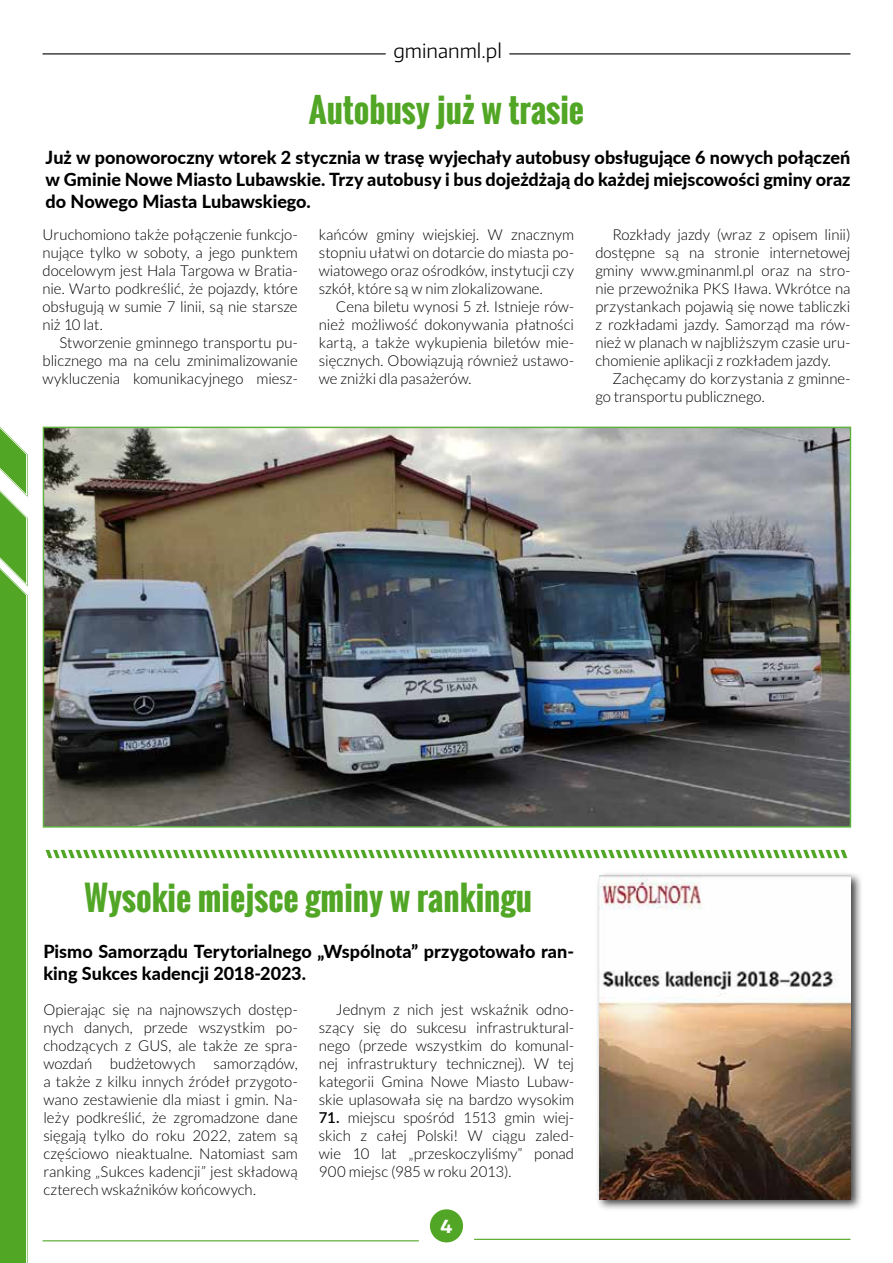
<style>
.page{position:relative;width:893px;height:1263px;background:#fff}
.page>*{position:absolute;margin:0;border:0;box-sizing:border-box;transform-origin:0 0}
.t1{font:700 33px "Oswald";color:#52a625}
.t2{font:300 19.5px "Encode Sans";color:#000}
.t3{font:800 18px/21.6px "Lato";color:#000;text-align:justify}
.t4{font:700 18px "Encode Sans";color:#fff}
.t5{font:300 15px/18px "Lato";letter-spacing:-.005em;color:#000;text-align:justify}
.s1{font-weight:600}
</style>
<div class="page">
<hr style="left:43px;top:53px;width:343px;height:1px;background:#000">
<hr style="left:509px;top:53px;width:341px;height:1px;background:#000">
<svg style="left:0;top:427px;width:28px;height:836px;background:#63ae3b"></svg>
<svg style="left:46px;top:850px;width:801px;height:8px"></svg>
<img style="left:46px;top:430px;width:802px;height:395px">
<div style="left:43px;top:427px;width:808px;height:401px;border:2px solid #5fb03e"></div>
<div style="left:596px;top:871px;width:267px;height:341px;background:#000;opacity:.75"></div>
<img style="left:600px;top:875px;width:251px;height:324px">
<div style="left:430px;top:1209px;width:33px;height:33px;background:#52a625;border-radius:50%"></div>
<hr style="left:43px;top:1240px;width:376px;height:1px;background:#52a625">
<hr style="left:474px;top:1239px;width:376px;height:1px;background:#52a625">
<h2 class="t2" style="left:393px;top:38px;width:110px">gminanml.pl</h2>
<h1 class="t1" style="left:309px;top:86px;width:277px">Autobusy już w trasie</h1>
<p class="t3" style="left:46px;top:146px;width:806px">Już w ponoworoczny wtorek 2 stycznia w trasę wyjechały autobusy obsługujące 6 nowych połączeń w Gminie Nowe Miasto Lubawskie. Trzy autobusy i bus dojeżdżają do każdej miejscowości gminy oraz do Nowego Miasta Lubawskiego.</p>
<p class="t5" style="left:43px;top:226px;width:257px">Uruchomiono także połączenie funkcjo&shy;nujące tylko w soboty, a jego punktem docelowym jest Hala Targowa w Bratia&shy;nie. Warto podkreślić, że pojazdy, które obsługują w sumie 7 linii, są nie starsze niż 10 lat.</p>
<p class="t5" style="left:43px;top:334px;width:257px;text-indent:17px">Stworzenie gminnego transportu pu&shy;blicznego ma na celu zminimalizowanie wykluczenia komunikacyjnego miesz-</p>
<p class="t5" style="left:319px;top:226px;width:257px">kańców gminy wiejskiej. W znacznym stopniu ułatwi on dotarcie do miasta po&shy;wiatowego oraz ośrodków, instytucji czy szkół, które są w nim zlokalizowane.</p>
<p class="t5" style="left:319px;top:298px;width:257px;text-indent:17px">Cena biletu wynosi 5 zł. Istnieje rów&shy;nież możliwość dokonywania płatności kartą, a także wykupienia biletów mie&shy;sięcznych. Obowiązują również ustawo&shy;we zniżki dla pasażerów.</p>
<p class="t5" style="left:595px;top:226px;width:257px;text-indent:17px">Rozkłady jazdy (wraz z opisem linii) dostępne są na stronie internetowej gminy www.gminanml.pl oraz na stro&shy;nie przewoźnika PKS Iława. Wkrótce na przystankach pojawią się nowe tabliczki z rozkładami jazdy. Samorząd ma rów&shy;nież w planach w najbliższym czasie uru&shy;chomienie aplikacji z rozkładem jazdy.</p>
<p class="t5" style="left:595px;top:370px;width:257px;text-indent:17px">Zachęcamy do korzystania z gminne&shy;go transportu publicznego.</p>
<h1 class="t1" style="left:84px;top:873px;width:449px">Wysokie miejsce gminy w rankingu</h1>
<p class="t3" style="left:43px;top:940px;width:532px">Pismo Samorządu Terytorialnego „Wspólnota” przygotowało ran&shy;king Sukces kadencji 2018-2023.</p>
<p class="t5" style="left:43px;top:1001px;width:256px">Opierając się na najnowszych dostęp&shy;nych danych, przede wszystkim po&shy;chodzących z GUS, ale także ze spra&shy;wozdań budżetowych samorządów, a także z kilku innych źródeł przygoto&shy;wano zestawienie dla miast i gmin. Na&shy;leży podkreślić, że zgromadzone dane sięgają tylko do roku 2022, zatem są częściowo nieaktualne. Natomiast sam ranking „Sukces kadencji” jest składową czterech wskaźników końcowych.</p>
<p class="t5" style="left:319px;top:1001px;width:257px;text-indent:17px">Jednym z nich jest wskaźnik odno&shy;szący się do sukcesu infrastruktural&shy;nego (przede wszystkim do komunal&shy;nej infrastruktury technicznej). W tej kategorii Gmina Nowe Miasto Lubaw&shy;skie uplasowała się na bardzo wysokim</p>
<p class="t5" style="left:319px;top:1109px;width:257px"><span class="s1">71.</span> miejscu spośród 1513 gmin wiej&shy;skich z całej Polski! W ciągu zaled&shy;wie 10 lat „przeskoczyliśmy” ponad 900 miejsc (985 w roku 2013).</p>
<p class="t4" style="left:440px;top:1214px;width:14px">4</p>
</div>
